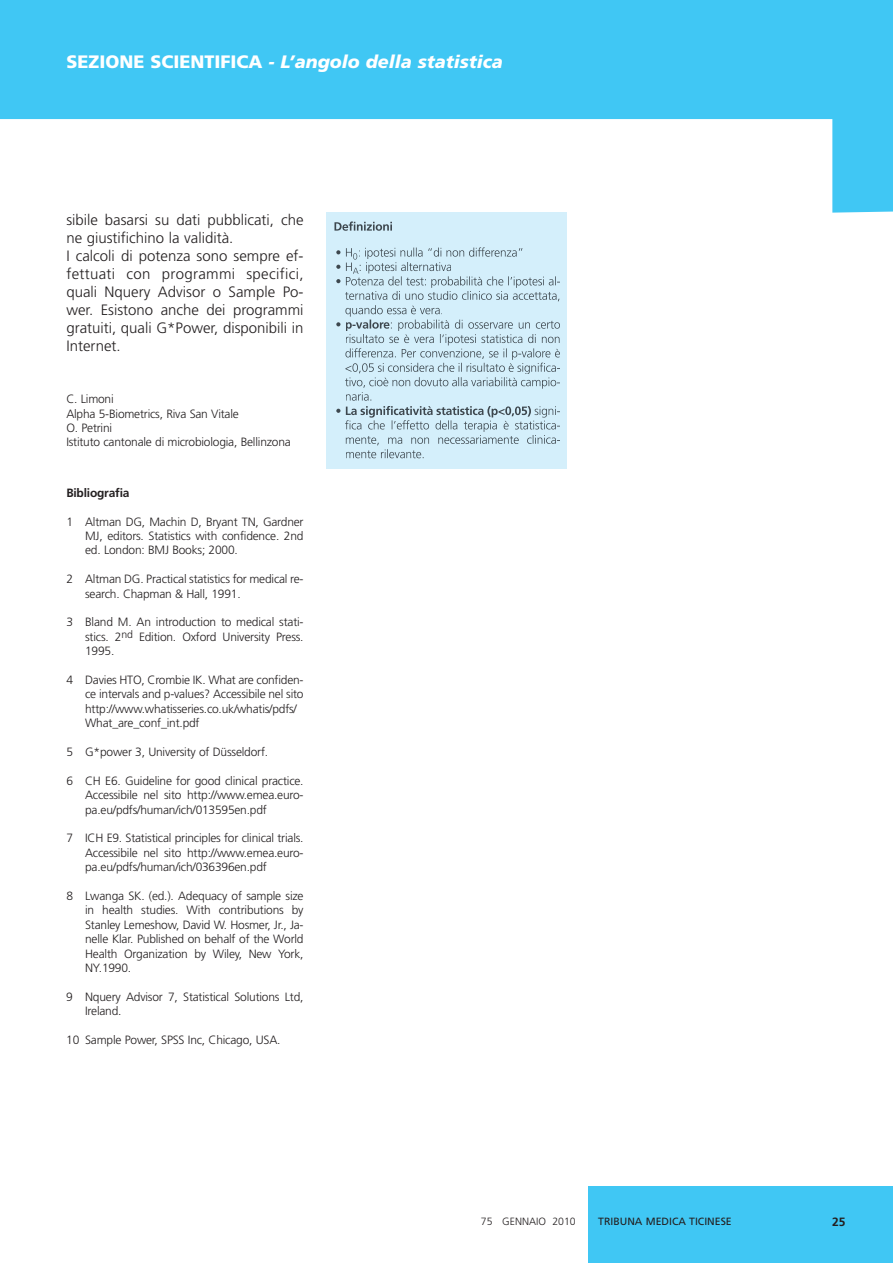
<style>
.page{position:relative;width:893px;height:1263px;background:#fff}
.page>*{position:absolute;margin:0;border:0;box-sizing:border-box;transform-origin:0 0}
.t1{font:italic 900 18px "Frutiger";color:#fff}
.t2{font:300 15px/18px "Frutiger";color:#231f20}
.t3{font:300 12px/14.4px "Frutiger";letter-spacing:-.015em;color:#231f20;text-align:justify}
.t4{font:700 12px "Frutiger";letter-spacing:-.015em;color:#231f20}
.t5{font:10.5px "Frutiger";color:#231f20}
.t6{font:300 10.5px "Frutiger";color:#231f20}
.s1{font-style:normal}
</style>
<div class="page">
<svg style="left:0;top:0;width:893px;height:213px;fill:#40c7f4"></svg>
<div style="left:588px;top:1186px;width:305px;height:77px;background:#40c7f4"></div>
<div style="left:326px;top:213px;width:241px;height:256px;background:#d4effb"></div>
<svg style="left:334px;top:221px;width:58px;height:10px"></svg>
<svg style="left:336px;top:248px;width:143px;height:109px"></svg>
<svg style="left:535px;top:406px;width:25px;height:12px"></svg>
<svg style="left:336px;top:363px;width:121px;height:66px"></svg>
<svg style="left:346px;top:436px;width:109px;height:22px"></svg>
<h1 class="t1" style="left:66px;top:55px;width:438px"><span class="s1">SEZIONE SCIENTIFICA</span> - L’angolo della statistica</h1>
<p class="t2" style="left:66px;top:212px;width:239px">sibile basarsi su dati pubblicati, che ne giustifichino la validità.<br>I calcoli di potenza sono sempre ef&shy;fettuati con programmi specifici, quali Nquery Advisor o Sample Po&shy;wer. Esistono anche dei programmi gratuiti, quali G*Power, disponibili in<br>Internet.</p>
<p class="t3" style="left:66px;top:393px;width:226px;text-align:left">C. Limoni<br>Alpha 5-Biometrics, Riva San Vitale<br>O. Petrini<br>Istituto cantonale di microbiologia, Bellinzona</p>
<p class="t4" style="left:66px;top:488px;width:65px">Bibliografia</p>
<p class="t3" style="left:85px;top:515px;width:220px;text-indent:-19px">1 Altman DG, Machin D, Bryant TN, Gardner MJ, editors. Statistics with confidence. 2nd ed. London: BMJ Books; 2000.</p>
<p class="t3" style="left:85px;top:573px;width:220px;text-indent:-19px">2 Altman DG. Practical statistics for medical re&shy;search. Chapman &amp; Hall, 1991.</p>
<p class="t3" style="left:85px;top:616px;width:220px;text-indent:-19px">3 Bland M. An introduction to medical stati&shy;stics. 2<sup>nd</sup> Edition. Oxford University Press.<br>1995.</p>
<p class="t3" style="left:85px;top:673px;width:220px;text-align:left;text-indent:-19px">4 Davies HTO, Crombie IK. What are confiden&shy;ce intervals and p-values? Accessibile nel sito http://www.whatisseries.co.uk/whatis/pdfs/ What_are_conf_int.pdf</p>
<p class="t3" style="left:66px;top:745px;width:203px">5 G*power 3, University of Düsseldorf.</p>
<p class="t3" style="left:85px;top:774px;width:220px;text-indent:-19px">6 CH E6. Guideline for good clinical practice.<br>Accessibile nel sito http://www.emea.euro&shy;pa.eu/pdfs/human/ich/013595en.pdf</p>
<p class="t3" style="left:85px;top:832px;width:220px;text-indent:-19px">7 ICH E9. Statistical principles for clinical trials.<br>Accessibile nel sito http://www.emea.euro&shy;pa.eu/pdfs/human/ich/036396en.pdf</p>
<p class="t3" style="left:85px;top:889px;width:220px;text-indent:-19px">8 Lwanga SK. (ed.). Adequacy of sample size in health studies. With contributions by Stanley Lemeshow, David W. Hosmer, Jr., Ja&shy;nelle Klar. Published on behalf of the World Health Organization by Wiley, New York, NY.1990.</p>
<p class="t3" style="left:85px;top:990px;width:220px;text-indent:-19px">9 Nquery Advisor 7, Statistical Solutions Ltd,<br>Ireland.</p>
<p class="t3" style="left:66px;top:1033px;width:216px">10 Sample Power, SPSS Inc, Chicago, USA.</p>
<p class="t6" style="left:481px;top:1216px;width:96px">75 GENNAIO 2010</p>
<p class="t5" style="left:598px;top:1216px;width:135px">TRIBUNA MEDICA TICINESE</p>
<p class="t4" style="left:832px;top:1216px;width:15px">25</p>
</div>
